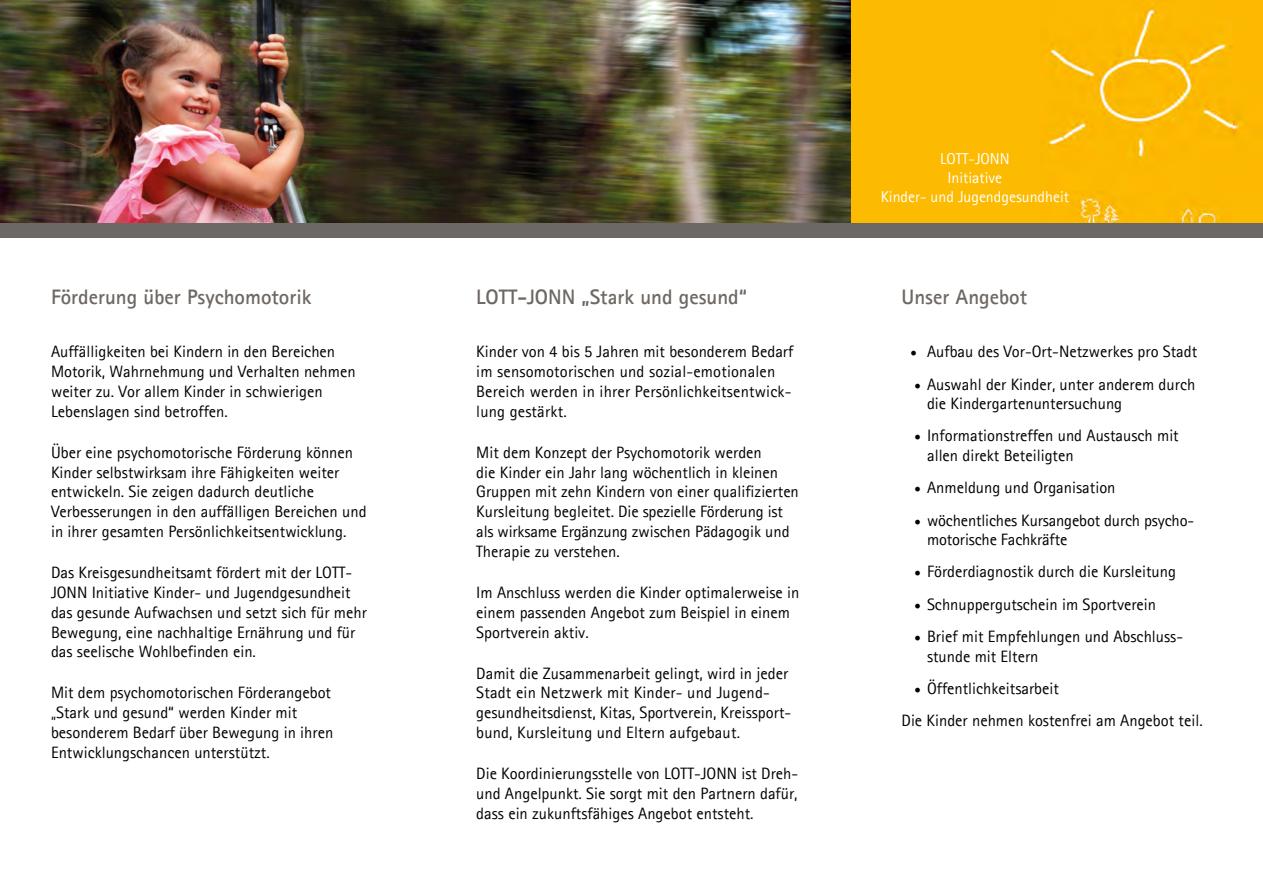
<style>
.page{position:relative;width:1263px;height:893px;background:#fff}
.page>*{position:absolute;margin:0;border:0;box-sizing:border-box;transform-origin:0 0}
.t1{font:700 21px "Agfa Rotis Sans Serif";color:#6e6864}
.t2{font:16.5px/19.8px "Agfa Rotis Sans Serif";color:#000}
.t3{font:15.75px/18.9px "Agfa Rotis Sans Serif";color:#fff;text-align:center}
.s1{font-family:"Minion Pro";font-size:18px}
</style>
<div class="page">
<div style="left:850px;top:0;width:413px;height:223px;background:#fcba00"></div>
<img style="left:0;top:0;width:850px;height:223px">
<div style="left:0;top:223px;width:1263px;height:15px;background:#6e6864"></div>
<h2 class="t1" style="left:51px;top:283px;width:262px">Förderung über Psychomotorik</h2>
<p class="t2" style="left:51px;top:342px;width:306px">Auffälligkeiten bei Kindern in den Bereichen Motorik, Wahrnehmung und Verhalten nehmen weiter zu. Vor allem Kinder in schwierigen Lebenslagen sind betroffen.</p>
<p class="t2" style="left:51px;top:442px;width:317px">Über eine psychomotorische Förderung können Kinder selbstwirksam ihre Fähigkeiten weiter entwickeln. Sie zeigen dadurch deutliche Verbesserungen in den auffälligen Bereichen und in ihrer gesamten Persönlichkeitsentwicklung.</p>
<p class="t2" style="left:51px;top:562px;width:317px">Das Kreisgesundheitsamt fördert mit der LOTT-JONN Initiative Kinder- und Jugendgesundheit das gesunde Aufwachsen und setzt sich für mehr Bewegung, eine nachhaltige Ernährung und für das seelische Wohlbefinden ein.</p>
<p class="t2" style="left:51px;top:683px;width:284px">Mit dem psychomotorischen Förderangebot „Stark und gesund“ werden Kinder mit besonderem Bedarf über Bewegung in ihren Entwicklungschancen unterstützt.</p>
<h2 class="t1" style="left:476px;top:283px;width:272px">LOTT-JONN „Stark und gesund“</h2>
<p class="t2" style="left:476px;top:342px;width:319px">Kinder von 4 bis 5 Jahren mit besonderem Bedarf im sensomotorischen und sozial-emotionalen Bereich werden in ihrer Persönlichkeitsentwick&shy;lung gestärkt.</p>
<p class="t2" style="left:476px;top:442px;width:324px">Mit dem Konzept der Psychomotorik werden<br>die Kinder ein Jahr lang wöchentlich in kleinen Gruppen mit zehn Kindern von einer qualifizierten Kursleitung begleitet. Die spezielle Förderung ist als wirksame Ergänzung zwischen Pädagogik und Therapie zu verstehen.</p>
<p class="t2" style="left:476px;top:582px;width:325px">Im Anschluss werden die Kinder optimalerweise in einem passenden Angebot zum Beispiel in einem<br>Sportverein aktiv.</p>
<p class="t2" style="left:476px;top:663px;width:316px">Damit die Zusammenarbeit gelingt, wird in jeder Stadt ein Netzwerk mit Kinder- und Jugend&shy;gesundheitsdienst, Kitas, Sportverein, Kreissport&shy;bund, Kursleitung und Eltern aufgebaut.</p>
<p class="t2" style="left:476px;top:763px;width:323px;text-align:justify">Die Koordinierungsstelle von LOTT-JONN ist Dreh&shy;und Angelpunkt. Sie sorgt mit den Partnern dafür, dass ein zukunftsfähiges Angebot entsteht.</p>
<p class="t3" style="left:881px;top:149px;width:190px">LOTT-JONN<br>Initiative<br>Kinder- und Jugendgesundheit</p>
<h2 class="t1" style="left:901px;top:283px;width:127px">Unser Angebot</h2>
<p class="t2" style="left:910px;top:342px;width:289px"><span class="s1">•</span> Aufbau des Vor-Ort-Netzwerkes pro Stadt</p>
<p class="t2" style="left:927px;top:374px;width:270px;text-indent:-13px"><span class="s1">•</span> Auswahl der Kinder, unter anderem durch die Kindergartenuntersuchung</p>
<p class="t2" style="left:927px;top:426px;width:253px;text-indent:-13px"><span class="s1">•</span> Informationstreffen und Austausch mit allen direkt Beteiligten</p>
<p class="t2" style="left:914px;top:478px;width:203px"><span class="s1">•</span> Anmeldung und Organisation</p>
<p class="t2" style="left:927px;top:510px;width:269px;text-indent:-13px"><span class="s1">•</span> wöchentliches Kursangebot durch psycho&shy;motorische Fachkräfte</p>
<p class="t2" style="left:914px;top:562px;width:263px"><span class="s1">•</span> Förderdiagnostik durch die Kursleitung</p>
<p class="t2" style="left:914px;top:594px;width:243px"><span class="s1">•</span> Schnuppergutschein im Sportverein</p>
<p class="t2" style="left:927px;top:626px;width:257px;text-indent:-13px"><span class="s1">•</span> Brief mit Empfehlungen und Abschluss&shy;stunde mit Eltern</p>
<p class="t2" style="left:914px;top:678px;width:146px"><span class="s1">•</span> Öffentlichkeitsarbeit</p>
<p class="t2" style="left:901px;top:710px;width:303px">Die Kinder nehmen kostenfrei am Angebot teil.</p>
</div>
